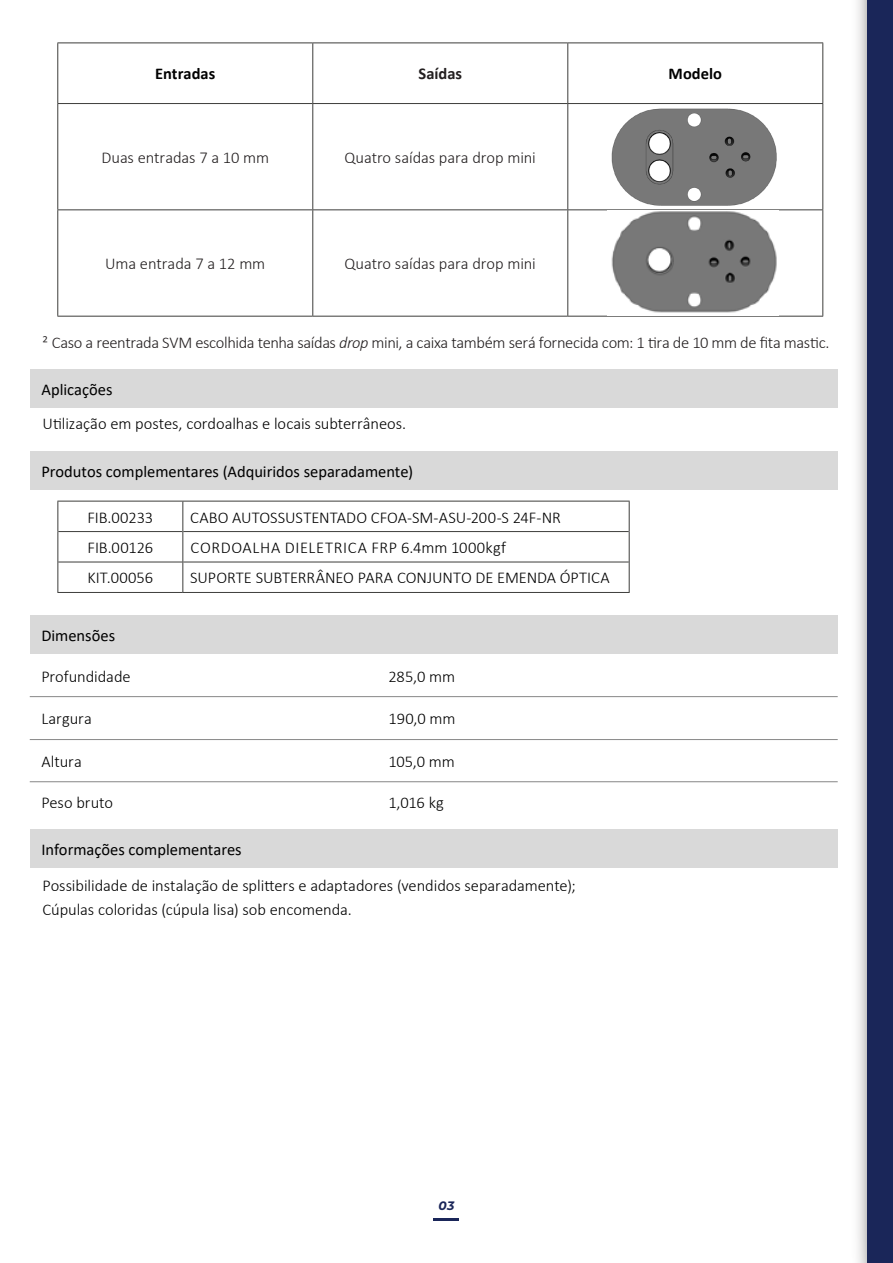
<style>
.page{position:relative;width:893px;height:1263px;background:#fff}
.page>*{position:absolute;margin:0;border:0;box-sizing:border-box;transform-origin:0 0}
._1__Texto_comum{font:300 16.5px "Calibri";letter-spacing:-.005em;color:#000}
._1__Texto_comum-2{font:300 16.5px "Calibri";letter-spacing:-.01em;color:#231f20}
._1__Texto_comum-3{font:16.5px "Calibri";color:#000}
._1__Texto_comum-4{font:300 16.5px "Calibri";letter-spacing:.03em;color:#000}
._1__Texto_comum-5{font:700 16.5px "Calibri";letter-spacing:.005em;color:#000}
._1__Texto_comum-6{font:700 16.5px "Calibri";color:#231f20}
.t1{font:italic 700 12.3px "Montserrat";color:#1a2659}
.s1{font-style:italic}
</style>
<div class="page">
<hr style="left:434px;top:1217px;width:25px;height:3px;background:#1a2659">
<div style="left:867px;top:0;width:26px;height:1263px;background:#1a2659"></div>
<hr style="left:30px;top:739px;width:808px;height:1px;background:#878787">
<hr style="left:30px;top:781px;width:808px;height:1px;background:#878787">
<hr style="left:30px;top:696px;width:808px;height:1px;background:#878787">
<div style="left:30px;top:369px;width:808px;height:39px;background:#d9d9d9"></div>
<div style="left:30px;top:451px;width:808px;height:39px;background:#d9d9d9"></div>
<div style="left:30px;top:615px;width:808px;height:39px;background:#d9d9d9"></div>
<hr style="left:58px;top:531px;width:124px;height:1px;background:#3d3d3b">
<hr style="left:183px;top:531px;width:446px;height:1px;background:#3d3d3b">
<hr style="left:58px;top:562px;width:124px;height:1px;background:#3d3d3b">
<hr style="left:183px;top:562px;width:446px;height:1px;background:#3d3d3b">
<hr style="left:182px;top:501px;width:1px;height:31px;background:#3d3d3b">
<hr style="left:182px;top:532px;width:1px;height:30px;background:#3d3d3b">
<hr style="left:182px;top:562px;width:1px;height:30px;background:#3d3d3b">
<hr style="left:57px;top:501px;width:126px;height:1px;background:#3d3d3b">
<hr style="left:183px;top:501px;width:447px;height:1px;background:#3d3d3b">
<hr style="left:57px;top:592px;width:126px;height:1px;background:#3d3d3b">
<hr style="left:183px;top:592px;width:447px;height:1px;background:#3d3d3b">
<hr style="left:57px;top:501px;width:1px;height:31px;background:#3d3d3b">
<hr style="left:629px;top:501px;width:1px;height:31px;background:#3d3d3b">
<hr style="left:57px;top:532px;width:1px;height:30px;background:#3d3d3b">
<hr style="left:629px;top:532px;width:1px;height:30px;background:#3d3d3b">
<hr style="left:57px;top:562px;width:1px;height:30px;background:#3d3d3b">
<hr style="left:629px;top:562px;width:1px;height:30px;background:#3d3d3b">
<hr style="left:57px;top:43px;width:256px;height:1px;background:#3d3d3b">
<hr style="left:57px;top:43px;width:1px;height:60px;background:#3d3d3b">
<hr style="left:313px;top:43px;width:255px;height:1px;background:#3d3d3b">
<hr style="left:312px;top:43px;width:1px;height:60px;background:#3d3d3b">
<hr style="left:568px;top:43px;width:255px;height:1px;background:#3d3d3b">
<hr style="left:567px;top:43px;width:1px;height:60px;background:#3d3d3b">
<hr style="left:822px;top:43px;width:1px;height:60px;background:#3d3d3b">
<hr style="left:57px;top:103px;width:256px;height:1px;background:#3d3d3b">
<hr style="left:57px;top:104px;width:1px;height:105px;background:#3d3d3b">
<hr style="left:313px;top:103px;width:255px;height:1px;background:#3d3d3b">
<hr style="left:312px;top:104px;width:1px;height:105px;background:#3d3d3b">
<hr style="left:568px;top:103px;width:255px;height:1px;background:#3d3d3b">
<hr style="left:567px;top:104px;width:1px;height:105px;background:#3d3d3b">
<hr style="left:822px;top:104px;width:1px;height:105px;background:#3d3d3b">
<hr style="left:57px;top:209px;width:256px;height:1px;background:#3d3d3b">
<hr style="left:57px;top:210px;width:1px;height:106px;background:#3d3d3b">
<hr style="left:313px;top:209px;width:255px;height:1px;background:#3d3d3b">
<hr style="left:312px;top:210px;width:1px;height:106px;background:#3d3d3b">
<hr style="left:568px;top:209px;width:255px;height:1px;background:#3d3d3b">
<hr style="left:567px;top:210px;width:1px;height:106px;background:#3d3d3b">
<hr style="left:822px;top:210px;width:1px;height:106px;background:#3d3d3b">
<hr style="left:57px;top:316px;width:256px;height:1px;background:#3d3d3b">
<hr style="left:313px;top:316px;width:255px;height:1px;background:#3d3d3b">
<hr style="left:568px;top:316px;width:255px;height:1px;background:#3d3d3b">
<img style="left:611px;top:108px;width:166px;height:98px">
<img style="left:611px;top:211px;width:166px;height:102px">
<div style="left:30px;top:829px;width:808px;height:39px;background:#d9d9d9"></div>
<p class="_1__Texto_comum-5" style="left:155px;top:62px;width:62px">Entradas</p>
<p class="_1__Texto_comum-6" style="left:418px;top:62px;width:45px">Saídas</p>
<p class="_1__Texto_comum-5" style="left:669px;top:62px;width:55px">Modelo</p>
<p class="_1__Texto_comum-2" style="left:101px;top:147px;width:169px">Duas entradas 7 a 10 mm</p>
<p class="_1__Texto_comum-2" style="left:345px;top:147px;width:193px">Quatro saídas para drop mini</p>
<p class="_1__Texto_comum-2" style="left:105px;top:253px;width:162px">Uma entrada 7 a 12 mm</p>
<p class="_1__Texto_comum-2" style="left:345px;top:253px;width:193px">Quatro saídas para drop mini</p>
<p class="_1__Texto_comum-2" style="left:43px;top:333px;width:788px">² Caso a reentrada SVM escolhida tenha saídas <span class="s1">drop</span> mini, a caixa também será fornecida com: 1 tira de 10 mm de fita mastic.</p>
<p class="_1__Texto_comum-3" style="left:41px;top:378px;width:73px">Aplicações</p>
<p class="_1__Texto_comum" style="left:43px;top:413px;width:365px">Utilização em postes, cordoalhas e locais subterrâneos.</p>
<p class="_1__Texto_comum-3" style="left:41px;top:460px;width:373px">Produtos complementares (Adquiridos separadamente)</p>
<p class="_1__Texto_comum" style="left:87px;top:507px;width:67px">FIB.00233</p>
<p class="_1__Texto_comum" style="left:190px;top:507px;width:372px">CABO AUTOSSUSTENTADO CFOA-SM-ASU-200-S 24F-NR</p>
<p class="_1__Texto_comum" style="left:88px;top:537px;width:67px">FIB.00126</p>
<p class="_1__Texto_comum-4" style="left:191px;top:537px;width:317px">CORDOALHA DIELETRICA FRP 6.4mm 1000kgf</p>
<p class="_1__Texto_comum" style="left:87px;top:568px;width:67px">KIT.00056</p>
<p class="_1__Texto_comum" style="left:190px;top:568px;width:421px">SUPORTE SUBTERRÂNEO PARA CONJUNTO DE EMENDA ÓPTICA</p>
<p class="_1__Texto_comum-3" style="left:41px;top:624px;width:75px">Dimensões</p>
<p class="_1__Texto_comum" style="left:41px;top:666px;width:91px">Profundidade</p>
<p class="_1__Texto_comum" style="left:41px;top:708px;width:52px">Largura</p>
<p class="_1__Texto_comum" style="left:41px;top:751px;width:42px">Altura</p>
<p class="_1__Texto_comum" style="left:41px;top:793px;width:73px">Peso bruto</p>
<p class="_1__Texto_comum" style="left:388px;top:666px;width:68px">285,0 mm</p>
<p class="_1__Texto_comum" style="left:388px;top:708px;width:69px">190,0 mm</p>
<p class="_1__Texto_comum" style="left:388px;top:751px;width:68px">105,0 mm</p>
<p class="_1__Texto_comum" style="left:388px;top:793px;width:57px">1,016 kg</p>
<p class="_1__Texto_comum-3" style="left:41px;top:838px;width:202px">Informações complementares</p>
<p class="_1__Texto_comum" style="left:43px;top:875px;width:535px">Possibilidade de instalação de splitters e adaptadores (vendidos separadamente);</p>
<p class="_1__Texto_comum" style="left:43px;top:899px;width:311px">Cúpulas coloridas (cúpula lisa) sob encomenda.</p>
<p class="t1" style="left:439px;top:1197px;width:17px">03</p>
</div>
